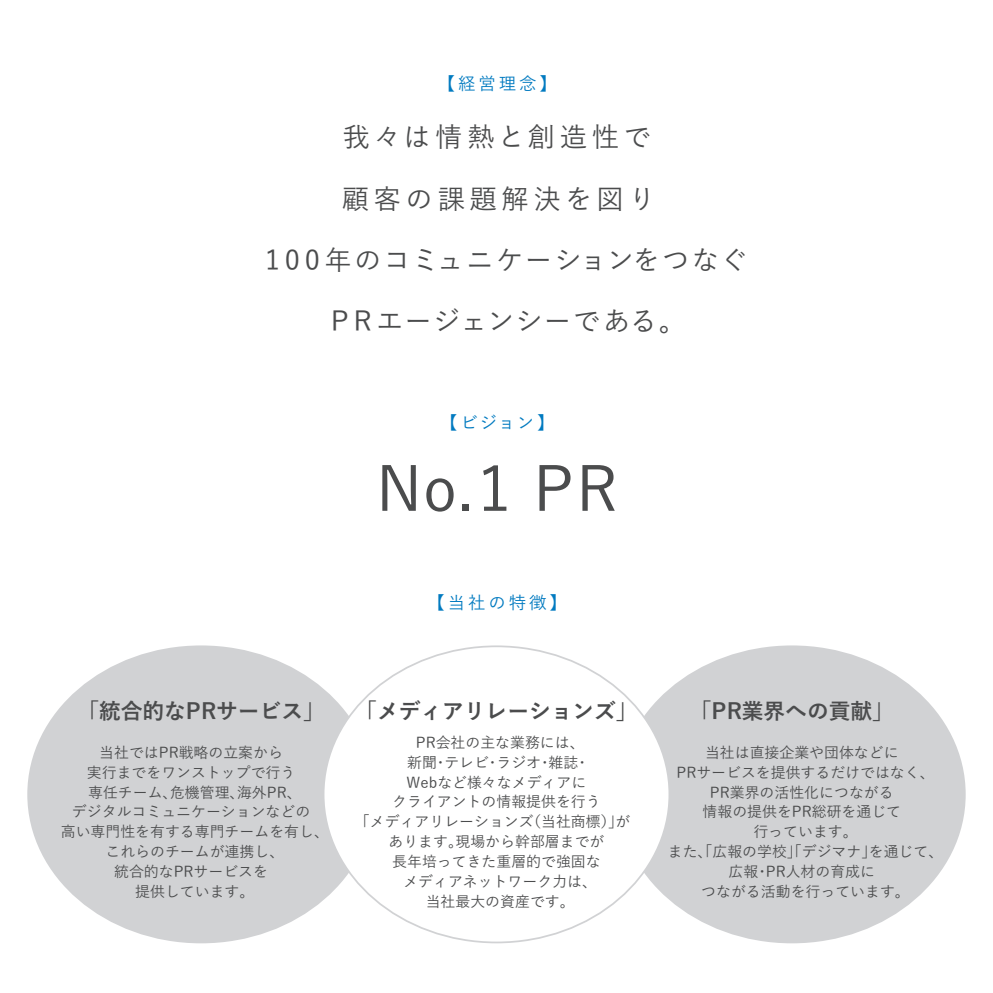
<style>
.page{position:relative;width:993px;height:993px;background:#fff}
.page>*{position:absolute;margin:0;border:0;box-sizing:border-box;transform-origin:0 0}
.t1{font:500 61.95px "Yu Go";color:#4b4c4d}
.t2{font:500 27.3px "Yu Go";letter-spacing:.17em;color:#4b4c4d}
.t3{font:500 27.3px "Yu Go";letter-spacing:.07em;color:#4b4c4d}
.t4{font:500 27.3px "Yu Go";letter-spacing:.035em;color:#4b4c4d}
.t5{font:700 21.7px "Yu Go";color:#4b4c4d}
.t6{font:500 17.32px "Yu Go";letter-spacing:.17em;color:#007ac0}
.t7{font:500 14.88px/19.8px "Yu Go";color:#4b4c4d;text-align:center}
</style>
<div class="page">
<div style="left:27px;top:645px;width:348px;height:298px;background:#d1d2d4;border-radius:50%"></div>
<div style="left:618px;top:645px;width:347px;height:298px;background:#d1d2d4;border-radius:50%"></div>
<div style="left:323px;top:646px;width:346px;height:296px;background:#fff;border-radius:50%"></div>
<p class="t6" style="left:437px;top:67px;width:120px">【経営理念】</p>
<h2 class="t2" style="left:342px;top:112px;width:310px">我々は情熱と創造性で</h2>
<h2 class="t2" style="left:341px;top:173px;width:315px">顧客の課題解決を図り</h2>
<h2 class="t3" style="left:265px;top:234px;width:484px">100年のコミュニケーションをつなぐ</h2>
<h2 class="t4" style="left:331px;top:296px;width:357px">P R エージェンシーである。</h2>
<p class="t6" style="left:440px;top:406px;width:116px">【ビジョン】</p>
<h1 class="t1" style="left:376px;top:431px;width:243px">No.1 PR</h1>
<p class="t6" style="left:427px;top:586px;width:141px">【当社の特徴】</p>
<h3 class="t5" style="left:77px;top:698px;width:249px">「統合的なPRサービス」</h3>
<h3 class="t5" style="left:355px;top:698px;width:284px">「メディアリレーションズ」</h3>
<h3 class="t5" style="left:689px;top:698px;width:205px">「PR業界への貢献」</h3>
<p class="t7" style="left:61px;top:740px;width:269px">当社ではPR戦略の立案から<br>実行までをワンストップで行う<br>専任チーム、危機管理、海外PR、<br>デジタルコミュニケーションなどの<br>高い専門性を有する専門チームを有し、これらのチームが連携し、<br>統合的なPRサービスを<br>提供しています。</p>
<p class="t7" style="left:415px;top:730px;width:170px">PR会社の主な業務には、</p>
<p class="t7" style="left:407px;top:750px;width:184px">新聞・テレビ・ラジオ・雑誌・</p>
<p class="t7" style="left:406px;top:770px;width:181px">Webなど様々なメディアに</p>
<p class="t7" style="left:392px;top:790px;width:210px">クライアントの情報提供を行う</p>
<p class="t7" style="left:355px;top:809px;width:277px">「メディアリレーションズ（当社商標）」が</p>
<p class="t7" style="left:388px;top:829px;width:217px">あります。現場から幹部層までが</p>
<p class="t7" style="left:392px;top:849px;width:210px">長年培ってきた重層的で強固な</p>
<p class="t7" style="left:403px;top:869px;width:195px">メディアネットワーク力は、</p>
<p class="t7" style="left:425px;top:889px;width:150px">当社最大の資産です。</p>
<p class="t7" style="left:667px;top:740px;width:277px">当社は直接企業や団体などに<br>PRサービスを提供するだけではなく、<br>PR業界の活性化につながる<br>情報の提供をPR総研を通じて<br>行っています。<br>また、「広報の学校」「デジマナ」を通じて、広報・PR人材の育成に<br>つながる活動を行っています。</p>
</div>
